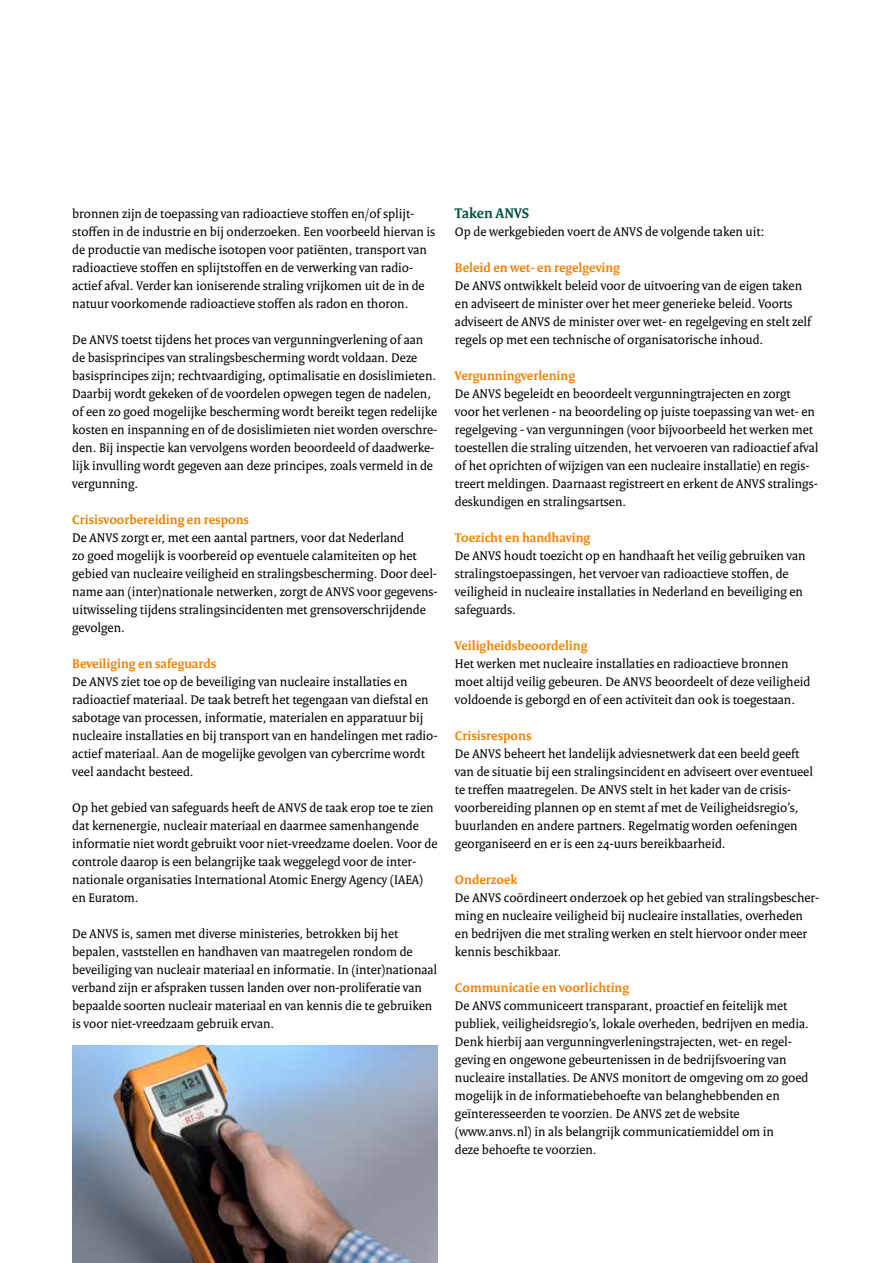
<style>
.page{position:relative;width:893px;height:1263px;background:#fff}
.page>*{position:absolute;margin:0;border:0;box-sizing:border-box;transform-origin:0 0}
.t1{font:700 15px "Rijksoverheid Serif";color:#00513c}
.t2{font:13.5px/18px "Rijksoverheid Serif";color:#000}
.t3{font:700 13.5px "Rijksoverheid Serif";color:#f08100}
</style>
<div class="page">
<img style="left:72px;top:1046px;width:366px;height:217px">
<p class="t2" style="left:72px;top:204px;width:365px">bronnen zijn de toepassing van radioactieve stoffen en/of splijt&shy;stoffen in de industrie en bij onderzoeken. Een voorbeeld hiervan is de productie van medische isotopen voor patiënten, transport van radioactieve stoffen en splijtstoffen en de verwerking van radio&shy;actief afval. Verder kan ioniserende straling vrijkomen uit de in de natuur voorkomende radioactieve stoffen als radon en thoron.</p>
<p class="t2" style="left:72px;top:330px;width:367px">De ANVS toetst tijdens het proces van vergunningverlening of aan de basisprincipes van stralingsbescherming wordt voldaan. Deze basisprincipes zijn; rechtvaardiging, optimalisatie en dosislimieten.<br>Daarbij wordt gekeken of de voordelen opwegen tegen de nadelen, of een zo goed mogelijke bescherming wordt bereikt tegen redelijke kosten en inspanning en of de dosislimieten niet worden overschre&shy;den. Bij inspectie kan vervolgens worden beoordeeld of daadwerke&shy;lijk invulling wordt gegeven aan deze principes, zoals vermeld in de vergunning.</p>
<p class="t3" style="left:72px;top:511px;width:178px">Crisisvoorbereiding en respons</p>
<p class="t2" style="left:72px;top:528px;width:366px">De ANVS zorgt er, met een aantal partners, voor dat Nederland<br>zo goed mogelijk is voorbereid op eventuele calamiteiten op het gebied van nucleaire veiligheid en stralingsbescherming. Door deel&shy;name aan (inter)nationale netwerken, zorgt de ANVS voor gegevens&shy;uitwisseling tijdens stralingsincidenten met grensoverschrijdende gevolgen.</p>
<p class="t3" style="left:72px;top:655px;width:145px">Beveiliging en safeguards</p>
<p class="t2" style="left:72px;top:672px;width:367px">De ANVS ziet toe op de beveiliging van nucleaire installaties en radioactief materiaal. De taak betreft het tegengaan van diefstal en sabotage van processen, informatie, materialen en apparatuur bij nucleaire installaties en bij transport van en handelingen met radio&shy;actief materiaal. Aan de mogelijke gevolgen van cybercrime wordt veel aandacht besteed.</p>
<p class="t2" style="left:72px;top:798px;width:367px">Op het gebied van safeguards heeft de ANVS de taak erop toe te zien dat kernenergie, nucleair materiaal en daarmee samenhangende informatie niet wordt gebruikt voor niet-vreedzame doelen. Voor de controle daarop is een belangrijke taak weggelegd voor de inter&shy;nationale organisaties International Atomic Energy Agency (IAEA) en Euratom.</p>
<p class="t2" style="left:72px;top:924px;width:366px">De ANVS is, samen met diverse ministeries, betrokken bij het bepalen, vaststellen en handhaven van maatregelen rondom de beveiliging van nucleair materiaal en informatie. In (inter)nationaal verband zijn er afspraken tussen landen over non-proliferatie van bepaalde soorten nucleair materiaal en van kennis die te gebruiken is voor niet-vreedzaam gebruik ervan.</p>
<p class="t1" style="left:455px;top:204px;width:76px">Taken ANVS</p>
<p class="t2" style="left:455px;top:222px;width:311px">Op de werkgebieden voert de ANVS de volgende taken uit:</p>
<p class="t3" style="left:455px;top:259px;width:166px">Beleid en wet- en regelgeving</p>
<p class="t2" style="left:455px;top:276px;width:358px">De ANVS ontwikkelt beleid voor de uitvoering van de eigen taken en adviseert de minister over het meer generieke beleid. Voorts adviseert de ANVS de minister over wet- en regelgeving en stelt zelf regels op met een technische of organisatorische inhoud.</p>
<p class="t3" style="left:455px;top:367px;width:122px">Vergunningverlening</p>
<p class="t2" style="left:455px;top:384px;width:365px">De ANVS begeleidt en beoordeelt vergunningtrajecten en zorgt voor het verlenen - na beoordeling op juiste toepassing van wet- en regelgeving - van vergunningen (voor bijvoorbeeld het werken met toestellen die straling uitzenden, het vervoeren van radioactief afval of het oprichten of wijzigen van een nucleaire installatie) en regis&shy;treert meldingen. Daarnaast registreert en erkent de ANVS stralings&shy;deskundigen en stralingsartsen.</p>
<p class="t3" style="left:455px;top:529px;width:137px">Toezicht en handhaving</p>
<p class="t2" style="left:455px;top:546px;width:352px">De ANVS houdt toezicht op en handhaaft het veilig gebruiken van stralingstoepassingen, het vervoer van radioactieve stoffen, de veiligheid in nucleaire installaties in Nederland en beveiliging en safeguards.</p>
<p class="t3" style="left:455px;top:637px;width:134px">Veiligheidsbeoordeling</p>
<p class="t2" style="left:455px;top:654px;width:357px">Het werken met nucleaire installaties en radioactieve bronnen moet altijd veilig gebeuren. De ANVS beoordeelt of deze veiligheid voldoende is geborgd en of een activiteit dan ook is toegestaan.</p>
<p class="t3" style="left:455px;top:727px;width:78px">Crisisrespons</p>
<p class="t2" style="left:455px;top:744px;width:360px">De ANVS beheert het landelijk adviesnetwerk dat een beeld geeft van de situatie bij een stralingsincident en adviseert over eventueel te treffen maatregelen. De ANVS stelt in het kader van de crisis&shy;voorbereiding plannen op en stemt af met de Veiligheidsregio’s, buurlanden en andere partners. Regelmatig worden oefeningen georganiseerd en er is een 24-uurs bereikbaarheid.</p>
<p class="t3" style="left:455px;top:871px;width:64px">Onderzoek</p>
<p class="t2" style="left:455px;top:888px;width:366px">De ANVS coördineert onderzoek op het gebied van stralingsbescher&shy;ming en nucleaire veiligheid bij nucleaire installaties, overheden en bedrijven die met straling werken en stelt hiervoor onder meer kennis beschikbaar.</p>
<p class="t3" style="left:455px;top:979px;width:176px">Communicatie en voorlichting</p>
<p class="t2" style="left:455px;top:996px;width:355px">De ANVS communiceert transparant, proactief en feitelijk met publiek, veiligheidsregio’s, lokale overheden, bedrijven en media.<br>Denk hierbij aan vergunningverleningstrajecten, wet- en regel&shy;geving en ongewone gebeurtenissen in de bedrijfsvoering van nucleaire installaties. De ANVS monitort de omgeving om zo goed mogelijk in de informatiebehoefte van belanghebbenden en geïnteresseerden te voorzien. De ANVS zet de website (www.anvs.nl) in als belangrijk communicatiemiddel om in<br>deze behoefte te voorzien.</p>
</div>
